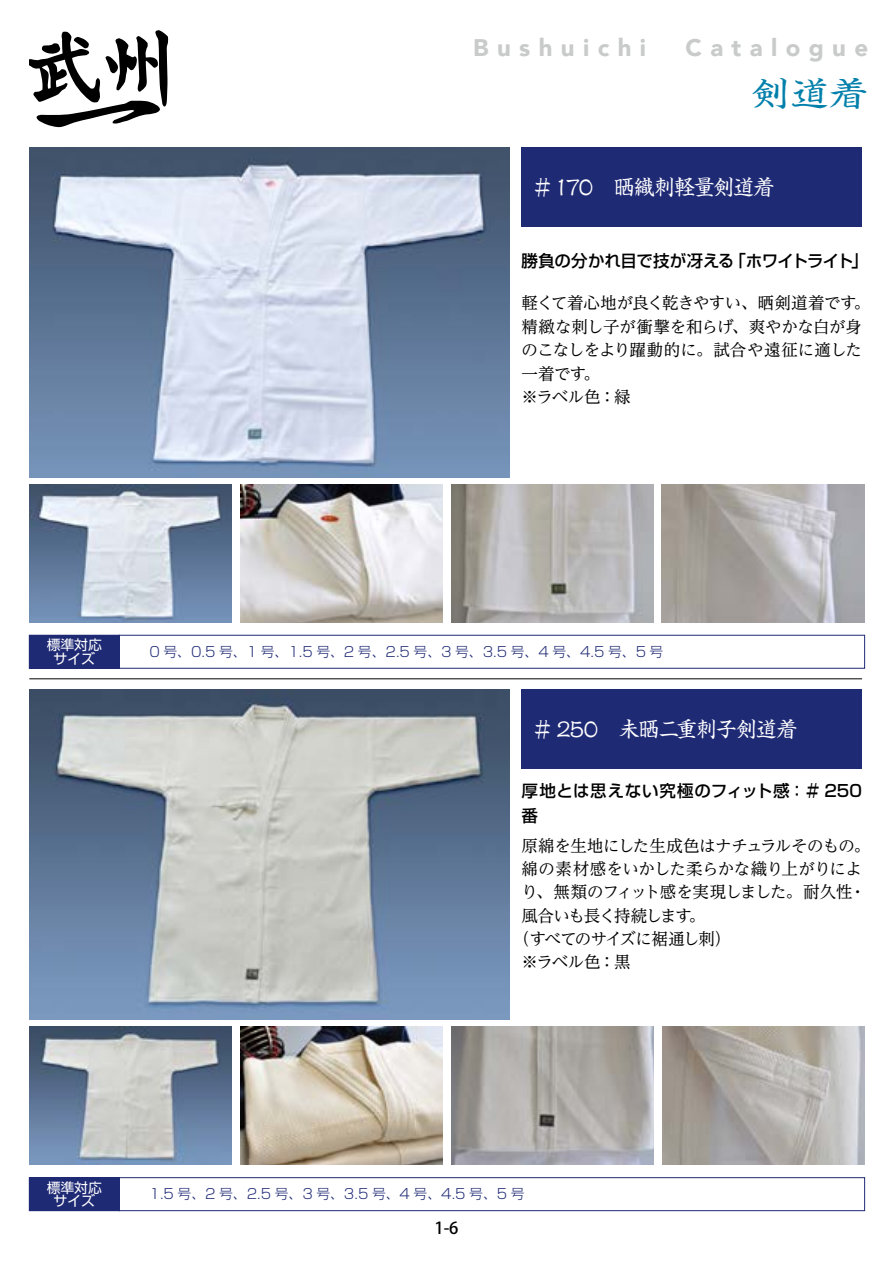
<style>
.page{position:relative;width:893px;height:1263px;background:#fff}
.page>*{position:absolute;margin:0;border:0;box-sizing:border-box;transform-origin:0 0}
.t1{font:33.15px "Shinsei Kai Pr 5 CBSK1";color:#0080ab;scale:1.18 1}
.t2{font:900 24px "Avenir";letter-spacing:.35em;color:#c9caca}
.t3{font:21px "Shinsei Kai Pr 5 CBSK1";letter-spacing:-.055em;color:#fff}
.t4{font:16.5px/23.4px "UD Reimin Pro";letter-spacing:-.03em;color:#000}
.t5{font:500 16.5px "Shin Go Pr 5";letter-spacing:-.03em;color:#000}
.t6{font:500 16.5px/24.5px "Shin Go Pr 5";letter-spacing:.035em;color:#000}
.t7{font:16.5px "UD Reimin Pro";letter-spacing:-.05em;color:#000}
.t8{font:16.5px "UD Reimin Pro";letter-spacing:-.07em;color:#000}
.t9{font:500 16.5px "Koz Go Pr 6 N";color:#000}
.t10{font:300 13.8px "Shin Go Pr 5";color:#1f2a75}
.t11{font:13.8px/13.8px "Shin Go Pr 5";color:#fff;text-align:center}
</style>
<div class="page">
<div style="left:29px;top:1178px;width:90px;height:33px;background:#1f2a75"></div>
<div style="left:29px;top:1177px;width:91px;height:34px;border:1px solid #1f2a75"></div>
<div style="left:119px;top:1177px;width:746px;height:34px;border:1px solid #1f2a75"></div>
<svg style="left:29px;top:30px;width:139px;height:97px"></svg>
<img style="left:29px;top:147px;width:480px;height:330px">
<img style="left:29px;top:689px;width:480px;height:330px">
<img style="left:29px;top:485px;width:203px;height:138px">
<img style="left:29px;top:1027px;width:203px;height:138px">
<img style="left:451px;top:485px;width:203px;height:138px">
<img style="left:451px;top:1027px;width:203px;height:138px">
<img style="left:240px;top:485px;width:203px;height:138px">
<img style="left:240px;top:1027px;width:203px;height:138px">
<img style="left:662px;top:485px;width:202px;height:138px">
<img style="left:662px;top:1027px;width:203px;height:138px">
<div style="left:521px;top:147px;width:341px;height:79px;background:#1f2a75"></div>
<div style="left:521px;top:689px;width:341px;height:79px;background:#1f2a75"></div>
<hr style="left:29px;top:678px;width:833px;height:1px;background:#000">
<div style="left:29px;top:635px;width:90px;height:33px;background:#1f2a75"></div>
<div style="left:119px;top:635px;width:746px;height:33px;border:1px solid #1f2a75"></div>
<h2 class="t2" style="left:473px;top:27px;width:175px">Bushuichi</h2>
<h2 class="t2" style="left:685px;top:27px;width:184px">Catalogue</h2>
<h1 class="t1" style="left:751px;top:67px;width:101px">剣道着</h1>
<p class="t3" style="left:532px;top:170px;width:244px">＃170　晒織刺軽量剣道着</p>
<p class="t5" style="left:521px;top:248px;width:348px">勝負の分かれ目で技が冴える「ホワイトライト」</p>
<p class="t4" style="left:521px;top:291px;width:350px">軽くて着心地が良く乾きやすい、晒剣道着です。精緻な刺し子が衝撃を和らげ、爽やかな白が身のこなしをより躍動的に。試合や遠征に適した一着です。<br>※ラベル色：緑</p>
<p class="t11" style="left:47px;top:637px;width:57px">標準対応サイズ</p>
<p class="t10" style="left:150px;top:640px;width:515px">0 号、0.5 号、1 号、1.5 号、2 号、2.5 号、3 号、3.5 号、4 号、4.5 号、5 号</p>
<p class="t3" style="left:532px;top:712px;width:267px">＃ 250　未晒二重刺子剣道着</p>
<p class="t6" style="left:521px;top:777px;width:342px">厚地とは思えない究極のフィット感：＃ 250番</p>
<p class="t4" style="left:521px;top:833px;width:350px">原綿を生地にした生成色はナチュラルそのもの。</p>
<p class="t4" style="left:521px;top:856px;width:342px">綿の素材感をいかした柔らかな織り上がりによ</p>
<p class="t7" style="left:521px;top:878px;width:346px">り、無類のフィット感を実現しました。耐久性・</p>
<p class="t8" style="left:521px;top:902px;width:185px">風合いも長く持続します。</p>
<p class="t4" style="left:513px;top:926px;width:219px">（すべてのサイズに裾通し刺）</p>
<p class="t4" style="left:521px;top:950px;width:111px">※ラベル色：黒</p>
<p class="t11" style="left:47px;top:1179px;width:57px">標準対応サイズ</p>
<p class="t10" style="left:150px;top:1183px;width:377px">1.5 号、2 号、2.5 号、3 号、3.5 号、4 号、4.5 号、5 号</p>
<p class="t9" style="left:434px;top:1219px;width:26px">1-6</p>
</div>
